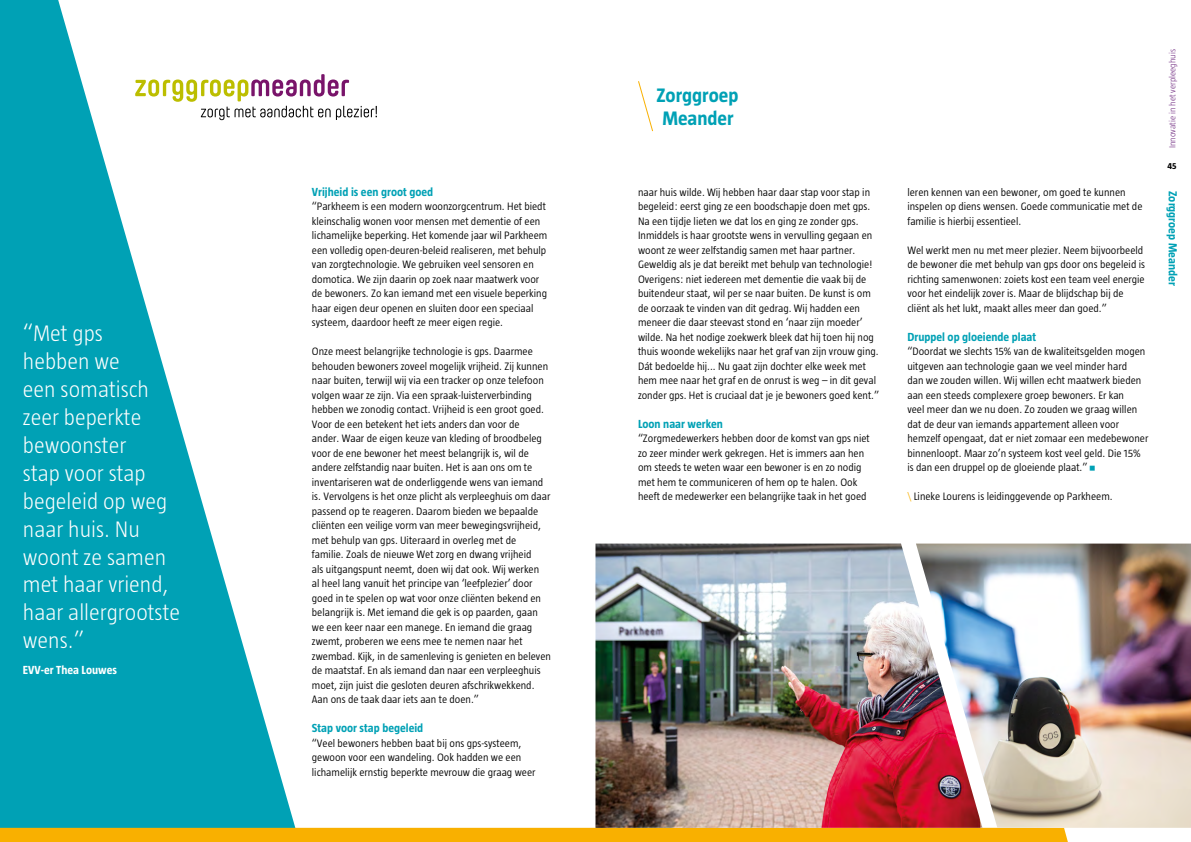
<style>
.page{position:relative;width:1191px;height:842px;background:#fff}
.page>*{position:absolute;margin:0;border:0;box-sizing:border-box;transform-origin:0 0}
.Quote_Klein{font:300 23px/28px "Taz";color:#fff}
.Organisatie{font:700 20px "Taz";color:#00a1b5}
.Kopje{font:700 12px "Taz";color:#00a1b5}
.Auteur_quote{font:700 12px "Taz";color:#fff}
.Brood{font:300 11px/14.5px "Taz";color:#000}
.t1{font:300 9px "Taz";color:#681f79}
.t2{font:700 9px "Taz";color:#000}
.s1{font-family:"ASD Formfont";font-weight:400;color:#00a1b5}
.s2{font-size:10px;color:#f9b000}
</style>
<div class="page">
<svg style="left:0;top:0;width:302px;height:828px;fill:#00a1b5"></svg>
<div style="left:0;top:828px;width:1068px;height:14px;background:#f9b000"></div>
<img style="left:595px;top:544px;width:321px;height:284px">
<img style="left:916px;top:544px;width:275px;height:284px">
<svg style="left:638px;top:81px;width:15px;height:51px"></svg>
<svg style="left:135px;top:74px;width:242px;height:46px"></svg>
<p class="Quote_Klein" style="left:23px;top:318px;width:159px">“Met gps<br>hebben we<br>een somatisch zeer beperkte bewoonster<br>stap voor stap begeleid op weg naar huis. Nu woont ze samen met haar vriend, haar allergrootste wens.”</p>
<p class="Auteur_quote" style="left:23px;top:663px;width:96px">EVV-er Thea Louwes</p>
<p class="Kopje" style="left:312px;top:185px;width:123px">Vrijheid is een groot goed</p>
<p class="Brood" style="left:312px;top:199px;width:237px">“Parkheem is een modern woonzorgcentrum. Het biedt kleinschalig wonen voor mensen met dementie of een lichamelijke beperking. Het komende jaar wil Parkheem een volledig open-deuren-beleid realiseren, met behulp van zorgtechnologie. We gebruiken veel sensoren en domotica. We zijn daarin op zoek naar maatwerk voor de bewoners. Zo kan iemand met een visuele beperking haar eigen deur openen en sluiten door een speciaal systeem, daardoor heeft ze meer eigen regie.</p>
<p class="Brood" style="left:312px;top:344px;width:240px">Onze meest belangrijke technologie is gps. Daarmee behouden bewoners zoveel mogelijk vrijheid. Zij kunnen naar buiten, terwijl wij via een tracker op onze telefoon volgen waar ze zijn. Via een spraak-luisterverbinding hebben we zonodig contact. Vrijheid is een groot goed.<br>Voor de een betekent het iets anders dan voor de<br>ander. Waar de eigen keuze van kleding of broodbeleg voor de ene bewoner het meest belangrijk is, wil de andere zelfstandig naar buiten. Het is aan ons om te inventariseren wat de onderliggende wens van iemand is. Vervolgens is het onze plicht als verpleeghuis om daar passend op te reageren. Daarom bieden we bepaalde cliënten een veilige vorm van meer bewegingsvrijheid, met behulp van gps. Uiteraard in overleg met de<br>familie. Zoals de nieuwe Wet zorg en dwang vrijheid<br>als uitgangspunt neemt, doen wij dat ook. Wij werken<br>al heel lang vanuit het principe van ‘leefplezier’ door goed in te spelen op wat voor onze cliënten bekend en belangrijk is. Met iemand die gek is op paarden, gaan we een keer naar een manege. En iemand die graag zwemt, proberen we eens mee te nemen naar het zwembad. Kijk, in de samenleving is genieten en beleven de maatstaf. En als iemand dan naar een verpleeghuis moet, zijn juist die gesloten deuren afschrikwekkend.<br>Aan ons de taak daar iets aan te doen.”</p>
<p class="Kopje" style="left:312px;top:721px;width:113px">Stap voor stap begeleid</p>
<p class="Brood" style="left:312px;top:735px;width:225px">“Veel bewoners hebben baat bij ons gps-systeem, gewoon voor een wandeling. Ook hadden we een lichamelijk ernstig beperkte mevrouw die graag weer</p>
<h3 class="Organisatie" style="left:656px;top:84px;width:84px">Zorggroep</h3>
<h3 class="Organisatie" style="left:662px;top:107px;width:73px">Meander</h3>
<p class="Brood" style="left:638px;top:184px;width:236px">naar huis wilde. Wij hebben haar daar stap voor stap in begeleid: eerst ging ze een boodschapje doen met gps.<br>Na een tijdje lieten we dat los en ging ze zonder gps.<br>Inmiddels is haar grootste wens in vervulling gegaan en woont ze weer zelfstandig samen met haar partner.<br>Geweldig als je dat bereikt met behulp van technologie!</p>
<p class="Brood" style="left:638px;top:271px;width:242px">Overigens: niet iedereen met dementie die vaak bij de buitendeur staat, wil per se naar buiten. De kunst is om de oorzaak te vinden van dit gedrag. Wij hadden een meneer die daar steevast stond en ‘naar zijn moeder’ wilde. Na het nodige zoekwerk bleek dat hij toen hij nog thuis woonde wekelijks naar het graf van zijn vrouw ging.<br>Dát bedoelde hij... Nu gaat zijn dochter elke week met hem mee naar het graf en de onrust is weg – in dit geval zonder gps. Het is cruciaal dat je je bewoners goed kent.”</p>
<p class="Kopje" style="left:638px;top:417px;width:86px">Loon naar werken</p>
<p class="Brood" style="left:638px;top:431px;width:233px">“Zorgmedewerkers hebben door de komst van gps niet zo zeer minder werk gekregen. Het is immers aan hen om steeds te weten waar een bewoner is en zo nodig met hem te communiceren of hem op te halen. Ook heeft de medewerker een belangrijke taak in het goed</p>
<p class="Brood" style="left:907px;top:184px;width:236px">leren kennen van een bewoner, om goed te kunnen inspelen op diens wensen. Goede communicatie met de familie is hierbij essentieel.</p>
<p class="Brood" style="left:907px;top:242px;width:239px">Wel werkt men nu met meer plezier. Neem bijvoorbeeld de bewoner die met behulp van gps door ons begeleid is richting samenwonen: zoiets kost een team veel energie voor het eindelijk zover is. Maar de blijdschap bij de cliënt als het lukt, maakt alles meer dan goed.”</p>
<p class="Kopje" style="left:907px;top:330px;width:130px">Druppel op gloeiende plaat</p>
<p class="Brood" style="left:907px;top:344px;width:242px">“Doordat we slechts 15% van de kwaliteitsgelden mogen uitgeven aan technologie gaan we veel minder hard<br>dan we zouden willen. Wij willen echt maatwerk bieden aan een steeds complexere groep bewoners. Er kan<br>veel meer dan we nu doen. Zo zouden we graag willen dat de deur van iemands appartement alleen voor hemzelf opengaat, dat er niet zomaar een medebewoner binnenloopt. Maar zo’n systeem kost veel geld. Die 15% is dan een druppel op de gloeiende plaat.” <span class="s1">•</span></p>
<p class="Brood" style="left:907px;top:489px;width:207px"><span class="s2">\</span> Lineke Lourens is leidinggevende op Parkheem.</p>
<p class="t1" style="left:1167px;top:148px;width:100px;rotate:-90deg">Innovatie in het verpleeghuis</p>
<p class="t2" style="left:1167px;top:161px;width:11px">45</p>
<p class="Kopje" style="left:1179px;top:191px;width:96px;rotate:90deg">Zorggroep Meander</p>
</div>
